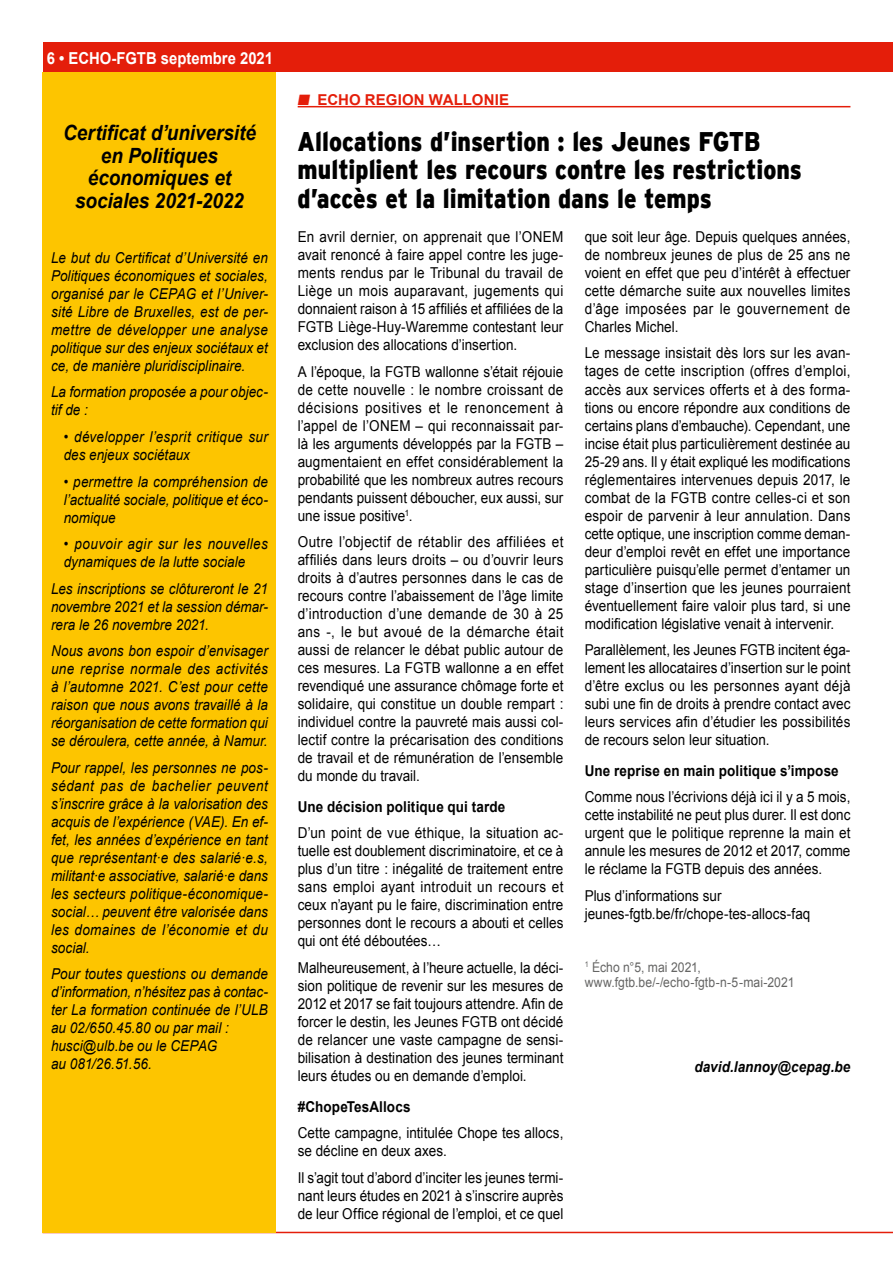
<style>
.page{position:relative;width:893px;height:1263px;background:#fff}
.page>*{position:absolute;margin:0;border:0;box-sizing:border-box;transform-origin:0 0}
.t1{font:900 27px/28.5px "Interstate";color:#000;scale:.85 1}
.t2{font:italic 700 21px/22.5px "Arial";letter-spacing:-.005em;color:#000;text-align:center;scale:.9 1}
.t3{font:700 16.5px "Arial";color:#fff;scale:.9 1}
.t4{font:15px/18px "Arial";letter-spacing:.005em;color:#000;text-align:justify;scale:.9 1}
.t5{font:italic 15px/18px "Arial";letter-spacing:.005em;color:#000;text-align:justify;scale:.9 1}
.t6{font:700 15px "Arial";letter-spacing:.01em;color:#000;scale:.9 1}
.t7{font:italic 700 15px "Arial";letter-spacing:.005em;color:#000;scale:.9 1}
.t8{font:700 15px "Arial";letter-spacing:.01em;color:#e41e0a}
.t9{font:13.5px/15px "Arial";letter-spacing:.01em;color:#656564;scale:.9 1}
</style>
<div class="page">
<div style="left:43px;top:43px;width:850px;height:29px;background:#e41e0a"></div>
<hr style="left:43px;top:1232px;width:850px;height:1px;background:#e41e0a">
<div style="left:43px;top:72px;width:233px;height:1161px;background:#fdc500"></div>
<hr style="left:298px;top:106px;width:552px;height:1px;background:#e41e0a">
<p class="t3" style="left:47px;top:47px;width:253px">6 • ECHO-FGTB septembre 2021</p>
<h2 class="t2" style="left:63px;top:122px;width:216px">Certificat d’université en Politiques économiques et sociales 2021-2022</h2>
<p class="t5" style="left:51px;top:249px;width:242px">Le but du Certificat d’Université en Politiques économiques et sociales, organisé par le CEPAG et l’Univer&shy;sité Libre de Bruxelles, est de per&shy;mettre de développer une analyse politique sur des enjeux sociétaux et ce, de manière pluridisciplinaire.</p>
<p class="t5" style="left:51px;top:383px;width:242px">La formation proposée a pour objec&shy;tif de :</p>
<p class="t5" style="left:64px;top:428px;width:228px">• développer l’esprit critique sur des enjeux sociétaux</p>
<p class="t5" style="left:64px;top:472px;width:228px">• permettre la compréhension de l’actualité sociale, politique et éco&shy;nomique</p>
<p class="t5" style="left:64px;top:535px;width:228px">• pouvoir agir sur les nouvelles dynamiques de la lutte sociale</p>
<p class="t5" style="left:51px;top:579px;width:242px">Les inscriptions se clôtureront le 21 novembre 2021 et la session démar&shy;rera le 26 novembre 2021.</p>
<p class="t5" style="left:51px;top:642px;width:242px">Nous avons bon espoir d’envisager une reprise normale des activités à l’automne 2021. C’est pour cette raison que nous avons travaillé à la réorganisation de cette formation qui se déroulera, cette année, à Namur.</p>
<p class="t5" style="left:51px;top:758px;width:242px">Pour rappel, les personnes ne pos&shy;sédant pas de bachelier peuvent s’inscrire grâce à la valorisation des acquis de l’expérience (VAE). En ef&shy;fet, les années d’expérience en tant que représentant·e des salarié·e.s, militant·e associative, salarié·e dans les secteurs politique-économique&shy;social… peuvent être valorisée dans les domaines de l’économie et du social.</p>
<p class="t5" style="left:51px;top:965px;width:242px;text-align:left">Pour toutes questions ou demande d’information, n’hésitez pas à contac&shy;ter La formation continuée de l’ULB au 02/650.45.80 ou par mail : husci@ulb.be ou le CEPAG<br>au 081/26.51.56.</p>
<p class="t8" style="left:298px;top:90px;width:213px">■ ECHO REGION WALLONIE</p>
<h1 class="t1" style="left:298px;top:127px;width:595px">Allocations d’insertion : les Jeunes FGTB multiplient les recours contre les restrictions d’accès et la limitation dans le temps</h1>
<p class="t4" style="left:298px;top:228px;width:297px">En avril dernier, on apprenait que l’ONEM avait renoncé à faire appel contre les juge&shy;ments rendus par le Tribunal du travail de Liège un mois auparavant, jugements qui donnaient raison à 15 affiliés et affiliées de la FGTB Liège-Huy-Waremme contestant leur exclusion des allocations d’insertion.</p>
<p class="t4" style="left:298px;top:362px;width:297px">A l’époque, la FGTB wallonne s’était réjouie de cette nouvelle : le nombre croissant de décisions positives et le renoncement à l’appel de l’ONEM – qui reconnaissait par&shy;là les arguments développés par la FGTB – augmentaient en effet considérablement la probabilité que les nombreux autres recours pendants puissent déboucher, eux aussi, sur une issue positive<sup>1</sup>.</p>
<p class="t4" style="left:298px;top:533px;width:297px">Outre l’objectif de rétablir des affiliées et affiliés dans leurs droits – ou d’ouvrir leurs droits à d’autres personnes dans le cas de recours contre l’abaissement de l’âge limite d’introduction d’une demande de 30 à 25 ans -, le but avoué de la démarche était aussi de relancer le débat public autour de ces mesures. La FGTB wallonne a en effet revendiqué une assurance chômage forte et solidaire, qui constitue un double rempart : individuel contre la pauvreté mais aussi col&shy;lectif contre la précarisation des conditions de travail et de rémunération de l’ensemble du monde du travail.</p>
<p class="t6" style="left:298px;top:797px;width:232px">Une décision politique qui tarde</p>
<p class="t4" style="left:298px;top:824px;width:297px">D’un point de vue éthique, la situation ac&shy;tuelle est doublement discriminatoire, et ce à plus d’un titre : inégalité de traitement entre sans emploi ayant introduit un recours et ceux n’ayant pu le faire, discrimination entre personnes dont le recours a abouti et celles qui ont été déboutées…</p>
<p class="t4" style="left:298px;top:959px;width:297px">Malheureusement, à l’heure actuelle, la déci&shy;sion politique de revenir sur les mesures de 2012 et 2017 se fait toujours attendre. Afin de forcer le destin, les Jeunes FGTB ont décidé de relancer une vaste campagne de sensi&shy;bilisation à destination des jeunes terminant leurs études ou en demande d’emploi.</p>
<p class="t6" style="left:298px;top:1096px;width:127px">#ChopeTesAllocs</p>
<p class="t4" style="left:298px;top:1124px;width:297px">Cette campagne, intitulée Chope tes allocs, se décline en deux axes.</p>
<p class="t4" style="left:298px;top:1168px;width:297px">Il s’agit tout d’abord d’inciter les jeunes termi&shy;nant leurs études en 2021 à s’inscrire auprès de leur Office régional de l’emploi, et ce quel</p>
<p class="t4" style="left:585px;top:228px;width:297px">que soit leur âge. Depuis quelques années, de nombreux jeunes de plus de 25 ans ne voient en effet que peu d’intérêt à effectuer cette démarche suite aux nouvelles limites d’âge imposées par le gouvernement de Charles Michel.</p>
<p class="t4" style="left:585px;top:344px;width:297px">Le message insistait dès lors sur les avan&shy;tages de cette inscription (offres d’emploi, accès aux services offerts et à des forma&shy;tions ou encore répondre aux conditions de certains plans d’embauche). Cependant, une incise était plus particulièrement destinée au 25-29 ans. Il y était expliqué les modifications réglementaires intervenues depuis 2017, le combat de la FGTB contre celles-ci et son espoir de parvenir à leur annulation. Dans cette optique, une inscription comme deman&shy;deur d’emploi revêt en effet une importance particulière puisqu’elle permet d’entamer un stage d’insertion que les jeunes pourraient éventuellement faire valoir plus tard, si une modification législative venait à intervenir.</p>
<p class="t4" style="left:585px;top:641px;width:297px">Parallèlement, les Jeunes FGTB incitent éga&shy;lement les allocataires d’insertion sur le point d’être exclus ou les personnes ayant déjà subi une fin de droits à prendre contact avec leurs services afin d’étudier les possibilités de recours selon leur situation.</p>
<p class="t6" style="left:585px;top:761px;width:284px">Une reprise en main politique s’impose</p>
<p class="t4" style="left:585px;top:788px;width:297px">Comme nous l’écrivions déjà ici il y a 5 mois, cette instabilité ne peut plus durer. Il est donc urgent que le politique reprenne la main et annule les mesures de 2012 et 2017, comme le réclame la FGTB depuis des années.</p>
<p class="t4" style="left:585px;top:887px;width:252px">Plus d’informations sur jeunes-fgtb.be/fr/chope-tes-allocs-faq</p>
<p class="t9" style="left:585px;top:960px;width:235px"><sup>1</sup> Écho n°5, mai 2021, www.fgtb.be/-/echo-fgtb-n-5-mai-2021</p>
<p class="t7" style="left:694px;top:1057px;width:175px">david.lannoy@cepag.be</p>
</div>
